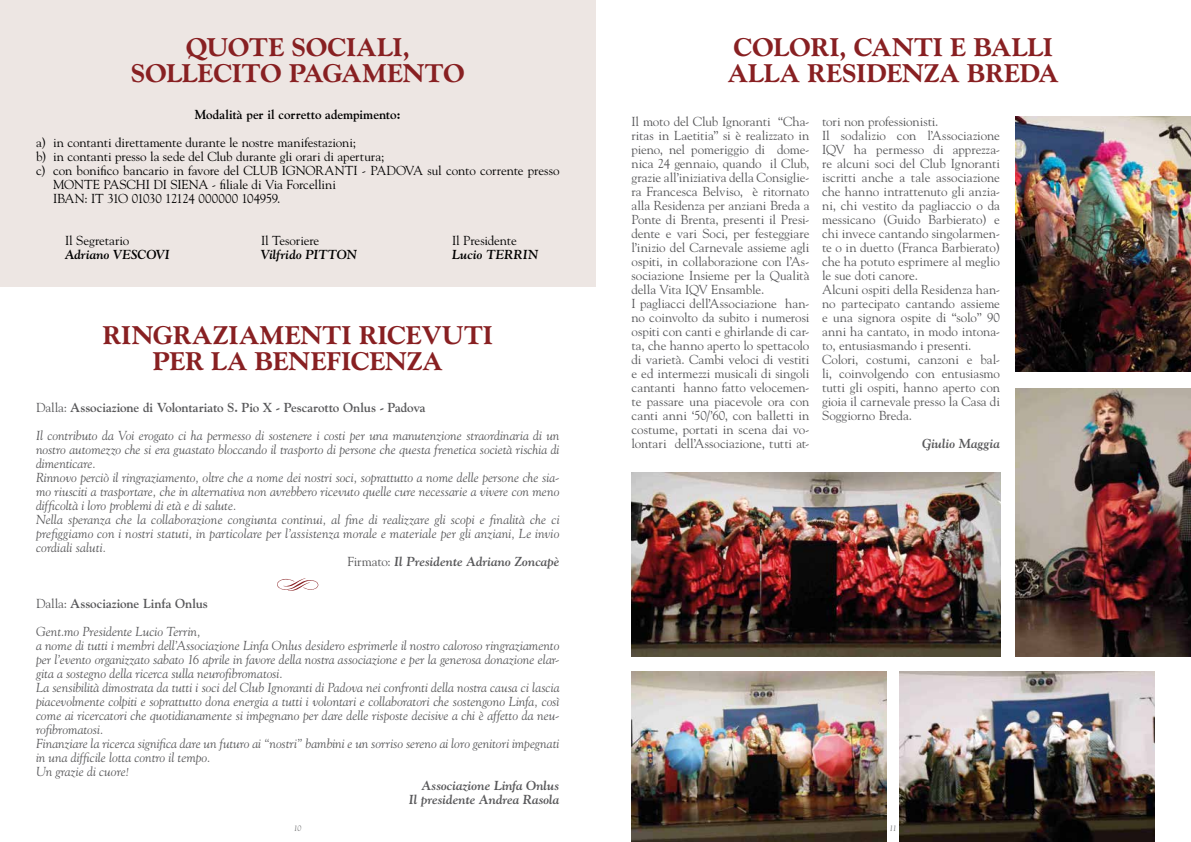
<style>
.page{position:relative;width:1191px;height:842px;background:#fff}
.page>*{position:absolute;margin:0;border:0;box-sizing:border-box;transform-origin:0 0}
.t1{font:800 26px/26px "Goudy";letter-spacing:-.005em;color:#882022;text-align:center}
.t2{font:italic 13px/14px "Goudy Std";letter-spacing:.005em;color:#58585a}
.t3{font:13px/14px "Goudy Std";letter-spacing:-.005em;color:#58585a}
.t4{font:13px "Goudy Std";letter-spacing:-.01em;color:#000}
.t5{font:italic 700 13px/14px "Goudy Std";color:#58585a;text-align:right}
.t6{font:italic 700 13px "Goudy Std";letter-spacing:.005em;color:#000}
.t7{font:700 13px "Goudy Std";letter-spacing:-.005em;color:#000}
.t8{font:13px "Goudy Std";letter-spacing:-.035em;color:#000}
.t9{font:italic 8px "Goudy Std";color:#707172}
.s1{font-style:normal}
.s2{font-weight:700;font-style:normal}
.s3{font-weight:400;font-style:normal}
</style>
<div class="page">
<div style="left:0;top:0;width:595px;height:286px;background:#ede6e3"></div>
<svg style="left:277px;top:578px;width:42px;height:13px"></svg>
<img style="left:1015px;top:116px;width:176px;height:256px">
<img style="left:1015px;top:388px;width:176px;height:268px">
<img style="left:631px;top:472px;width:369px;height:184px">
<img style="left:631px;top:672px;width:256px;height:170px">
<img style="left:899px;top:672px;width:256px;height:170px">
<h1 class="t1" style="left:131px;top:34px;width:336px">QUOTE SOCIALI,<br>SOLLECITO PAGAMENTO</h1>
<p class="t7" style="left:195px;top:107px;width:207px">Modalità per il corretto adempimento:</p>
<p class="t4" style="left:36px;top:134px;width:321px">a) in contanti direttamente durante le nostre manifestazioni;</p>
<p class="t4" style="left:36px;top:148px;width:350px">b) in contanti presso la sede del Club durante gli orari di apertura;</p>
<p class="t4" style="left:36px;top:162px;width:525px">c) con bonifico bancario in favore del CLUB IGNORANTI - PADOVA sul conto corrente presso</p>
<p class="t4" style="left:53px;top:176px;width:285px">MONTE PASCHI DI SIENA - filiale di Via Forcellini</p>
<p class="t8" style="left:53px;top:190px;width:229px">IBAN: IT 31O 01030 12124 000000 104959.</p>
<p class="t4" style="left:65px;top:232px;width:66px">Il Segretario</p>
<p class="t4" style="left:261px;top:232px;width:60px">Il Tesoriere</p>
<p class="t4" style="left:452px;top:232px;width:66px">Il Presidente</p>
<p class="t6" style="left:65px;top:246px;width:106px">Adriano VESCOVI</p>
<p class="t6" style="left:261px;top:246px;width:97px">Vilfrido PITTON</p>
<p class="t6" style="left:452px;top:246px;width:88px">Lucio TERRIN</p>
<h1 class="t1" style="left:102px;top:322px;width:392px">RINGRAZIAMENTI RICEVUTI<br>PER LA BENEFICENZA</h1>
<p class="t2" style="left:36px;top:393px;width:525px;line-height:28px"><span class="s1">Dalla:</span> <span class="s2">Associazione di Volontariato S. Pio X - Pescarotto Onlus - Padova<br></span>Il contributo da Voi erogato ci ha permesso di sostenere i costi per una manutenzione straordinaria di un</p>
<p class="t2" style="left:36px;top:442px;width:525px">nostro automezzo che si era guastato bloccando il trasporto di persone che questa frenetica società rischia di</p>
<p class="t2" style="left:36px;top:456px;width:62px">dimenticare.</p>
<p class="t2" style="left:36px;top:470px;width:525px">Rinnovo perciò il ringraziamento, oltre che a nome dei nostri soci, soprattutto a nome delle persone che sia-</p>
<p class="t2" style="left:36px;top:484px;width:525px">mo riusciti a trasportare, che in alternativa non avrebbero ricevuto quelle cure necessarie a vivere con meno</p>
<p class="t2" style="left:36px;top:498px;width:202px">difficoltà i loro problemi di età e di salute.</p>
<p class="t2" style="left:36px;top:512px;width:525px">Nella speranza che la collaborazione congiunta continui, al fine di realizzare gli scopi e finalità che ci</p>
<p class="t2" style="left:36px;top:526px;width:525px">prefiggiamo con i nostri statuti, in particolare per l’assistenza morale e materiale per gli anziani, Le invio</p>
<p class="t2" style="left:36px;top:540px;width:72px">cordiali saluti.</p>
<p class="t5" style="left:347px;top:554px;width:213px"><span class="s3">Firmato:</span> Il Presidente Adriano Zoncapè</p>
<p class="t2" style="left:36px;top:589px;width:173px;line-height:28px"><span class="s1">Dalla:</span> <span class="s2">Associazione Linfa Onlus<br></span>Gent.mo Presidente Lucio Terrin,</p>
<p class="t2" style="left:36px;top:638px;width:525px">a nome di tutti i membri dell’Associazione Linfa Onlus desidero esprimerle il nostro caloroso ringraziamento per l’evento organizzato sabato 16 aprile in favore della nostra associazione e per la generosa donazione elar&shy;gita a sostegno della ricerca sulla neurofibromatosi.<br>La sensibilità dimostrata da tutti i soci del Club Ignoranti di Padova nei confronti della nostra causa ci lascia piacevolmente colpiti e soprattutto dona energia a tutti i volontari e collaboratori che sostengono Linfa, così come ai ricercatori che quotidianamente si impegnano per dare delle risposte decisive a chi è affetto da neu&shy;rofibromatosi.<br>Finanziare la ricerca significa dare un futuro ai “nostri” bambini e un sorriso sereno ai loro genitori impegnati in una difficile lotta contro il tempo.<br>Un grazie di cuore!</p>
<p class="t5" style="left:409px;top:778px;width:152px">Associazione Linfa Onlus<br>Il presidente Andrea Rasola</p>
<h1 class="t1" style="left:727px;top:34px;width:333px;text-align:left">COLORI, CANTI E BALLI<br>ALLA RESIDENZA BREDA</h1>
<p class="t3" style="left:631px;top:114px;width:179px">Il moto del Club Ignoranti “Cha&shy;ritas in Laetitia” si è realizzato in pieno, nel pomeriggio di dome&shy;nica 24 gennaio, quando il Club, grazie all’iniziativa della Consiglie&shy;ra Francesca Belviso, è ritornato alla Residenza per anziani Breda a Ponte di Brenta, presenti il Presi&shy;dente e vari Soci, per festeggiare l’inizio del Carnevale assieme agli ospiti, in collaborazione con l’As&shy;sociazione Insieme per la Qualità della Vita IQV Ensamble.<br>I pagliacci dell’Associazione han&shy;no coinvolto da subito i numerosi ospiti con canti e ghirlande di car&shy;ta, che hanno aperto lo spettacolo di varietà. Cambi veloci di vestiti e ed intermezzi musicali di singoli cantanti hanno fatto velocemen&shy;te passare una piacevole ora con canti anni ‘50/’60, con balletti in costume, portati in scena dai vo&shy;lontari dell’Associazione, tutti at-</p>
<p class="t3" style="left:822px;top:114px;width:179px">tori non professionisti.<br>Il sodalizio con l’Associazione<br>IQV ha permesso di apprezza&shy;re alcuni soci del Club Ignoranti iscritti anche a tale associazione che hanno intrattenuto gli anzia&shy;ni, chi vestito da pagliaccio o da messicano (Guido Barbierato) e chi invece cantando singolarmen&shy;te o in duetto (Franca Barbierato) che ha potuto esprimere al meglio le sue doti canore.<br>Alcuni ospiti della Residenza han&shy;no partecipato cantando assieme e una signora ospite di “solo” 90 anni ha cantato, in modo intona&shy;to, entusiasmando i presenti.<br>Colori, costumi, canzoni e bal&shy;li, coinvolgendo con entusiasmo tutti gli ospiti, hanno aperto con gioia il carnevale presso la Casa di<br>Soggiorno Breda.</p>
<p class="t5" style="left:922px;top:436px;width:80px">Giulio Maggia</p>
<p class="t9" style="left:294px;top:823px;width:9px">10</p>
<p class="t9" style="left:889px;top:823px;width:9px">11</p>
</div>
